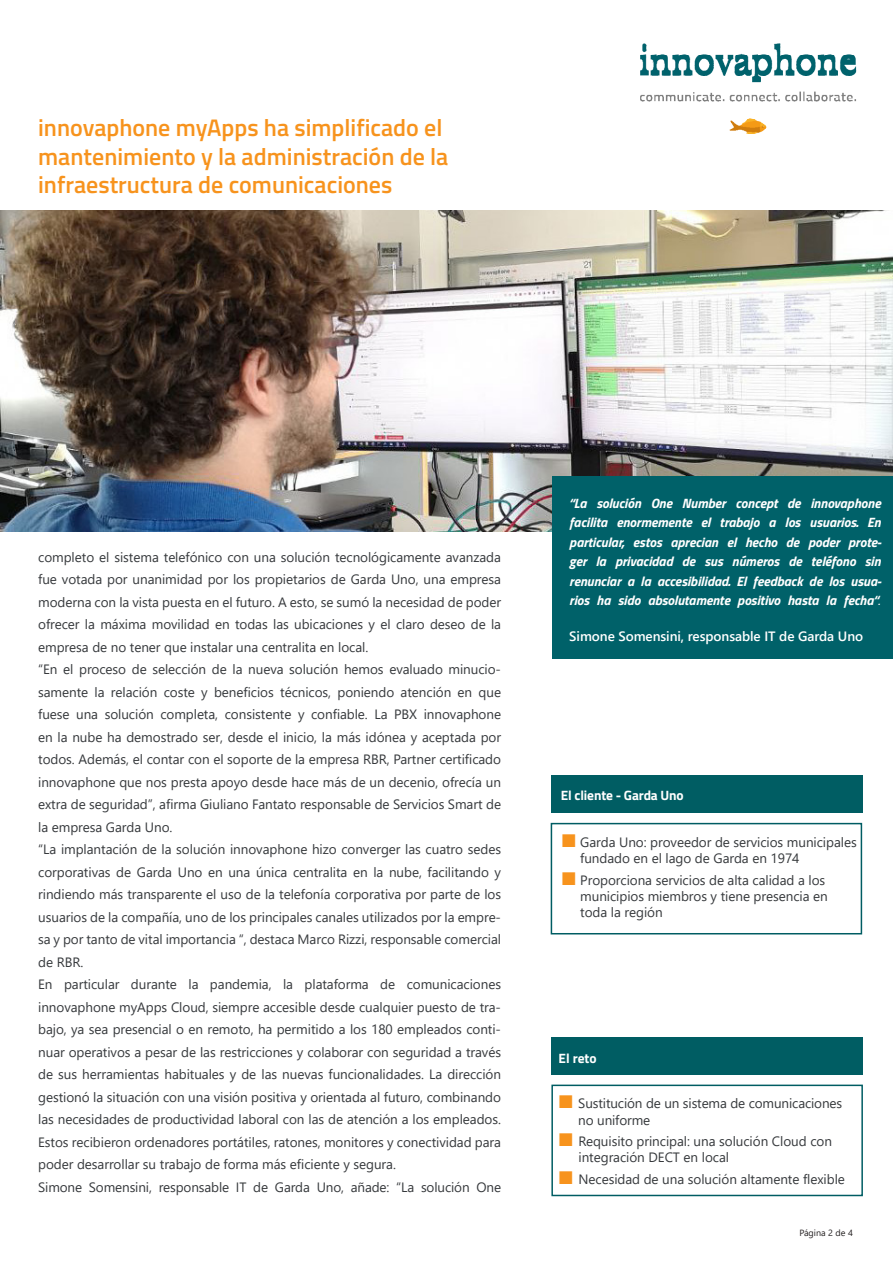
<style>
.page{position:relative;width:893px;height:1263px;background:#fff}
.page>*{position:absolute;margin:0;border:0;box-sizing:border-box;transform-origin:0 0}
.Seitenüberschrift{font:600 24px "Titillium Web";color:#f7931d}
.t1{font:13.5px/22.5px "Segoe UI";letter-spacing:-.005em;color:#36393c}
.Fließtext{font:italic 700 13.5px/19.5px "Titillium Web";letter-spacing:-.005em;color:#fff;text-align:justify}
.Fließtext-2{font:600 13.5px "Segoe UI";letter-spacing:-.005em;color:#fff}
.t2{font:700 13.5px "Titillium Web";letter-spacing:-.01em;color:#fff}
.t3{font:9px "Segoe UI";color:#231f20}
.s1{font-family:"Arial";font-size:9px}
.s2{font-size:18px;color:#f7931d}
</style>
<div class="page">
<div style="left:551px;top:775px;width:311px;height:38px;background:#005d63"></div>
<div style="left:551px;top:823px;width:311px;height:111px;border:2px solid #005d63"></div>
<div style="left:551px;top:1037px;width:312px;height:38px;background:#005d63"></div>
<div style="left:551px;top:1084px;width:312px;height:112px;border:2px solid #005d63"></div>
<img style="left:0;top:210px;width:893px;height:321px">
<img style="left:640px;top:43px;width:217px;height:90px">
<div style="left:553px;top:476px;width:340px;height:183px;background:#006169"></div>
<p class="Seitenüberschrift" style="left:38px;top:109px;width:406px">innovaphone myApps ha simplificado el</p>
<p class="Seitenüberschrift" style="left:38px;top:138px;width:412px">mantenimiento y la administración de la</p>
<p class="Seitenüberschrift" style="left:38px;top:167px;width:356px">infraestructura de comunicaciones</p>
<p class="t1" style="left:38px;top:544px;width:464px;text-align:justify">completo el sistema telefónico con una solución tecnológicamente avanzada fue votada por unanimidad por los propietarios de Garda Uno, una empresa moderna con la vista puesta en el futuro. A esto, se sumó la necesidad de poder ofrecer la máxima movilidad en todas las ubicaciones y el claro deseo de la empresa de no tener que instalar una centralita en local.</p>
<p class="t1" style="left:38px;top:657px;width:464px;text-align:justify">“En el proceso de selección de la nueva solución hemos evaluado minucio&shy;samente la relación coste y beneficios técnicos, poniendo atención en que fuese una solución completa, consistente y confiable. La PBX innovaphone en la nube ha demostrado ser, desde el inicio, la más idónea y aceptada por todos. Además, el contar con el soporte de la empresa RBR, Partner certificado innovaphone que nos presta apoyo desde hace más de un decenio, ofrecía un extra de seguridad”, afirma Giuliano Fantato responsable de Servicios Smart de la empresa Garda Uno.</p>
<p class="t1" style="left:38px;top:837px;width:464px;text-align:justify">“La implantación de la solución innovaphone hizo converger las cuatro sedes corporativas de Garda Uno en una única centralita en la nube, facilitando y rindiendo más transparente el uso de la telefonía corporativa por parte de los usuarios de la compañía, uno de los principales canales utilizados por la empre&shy;sa y por tanto de vital importancia “, destaca Marco Rizzi, responsable comercial de RBR.</p>
<p class="t1" style="left:38px;top:972px;width:464px;text-align:justify">En particular durante la pandemia, la plataforma de comunicaciones innovaphone myApps Cloud, siempre accesible desde cualquier puesto de tra&shy;bajo, ya sea presencial o en remoto, ha permitido a los 180 empleados conti&shy;nuar operativos a pesar de las restricciones y colaborar con seguridad a través de sus herramientas habituales y de las nuevas funcionalidades. La dirección gestionó la situación con una visión positiva y orientada al futuro, combinando las necesidades de productividad laboral con las de atención a los empleados.<br>Estos recibieron ordenadores portátiles, ratones, monitores y conectividad para poder desarrollar su trabajo de forma más eficiente y segura.</p>
<p class="t1" style="left:38px;top:1174px;width:464px">Simone Somensini, responsable IT de Garda Uno, añade: “La solución One</p>
<p class="Fließtext" style="left:569px;top:492px;width:314px">“La solución One Number concept de innovaphone facilita enormemente el trabajo a los usuarios. En particular, estos aprecian el hecho de poder prote&shy;ger la privacidad de sus números de teléfono sin renunciar a la accesibilidad. El feedback de los usua&shy;rios ha sido absolutamente positivo hasta la fecha“<span class="s1">.</span></p>
<p class="Fließtext-2" style="left:569px;top:623px;width:295px">Simone Somensini, responsable IT de Garda Uno</p>
<p class="t2" style="left:561px;top:785px;width:124px">El cliente - Garda Uno</p>
<p class="t1" style="left:580px;top:833px;width:278px;line-height:16.2px;text-indent:-19px"><span class="s2">■</span> Garda Uno: proveedor de servicios municipales fundado en el lago de Garda en 1974</p>
<p class="t1" style="left:580px;top:871px;width:249px;line-height:16.2px;text-indent:-19px"><span class="s2">■</span> Proporciona servicios de alta calidad a los municipios miembros y tiene presencia en toda la región</p>
<p class="t2" style="left:559px;top:1048px;width:40px">El reto</p>
<p class="t1" style="left:578px;top:1094px;width:265px;line-height:16.2px;text-indent:-20px"><span class="s2">■</span> Sustitución de un sistema de comunicaciones no uniforme</p>
<p class="t1" style="left:578px;top:1132px;width:255px;line-height:16.2px;text-indent:-20px"><span class="s2">■</span> Requisito principal: una solución Cloud con integración DECT en local</p>
<p class="t1" style="left:558px;top:1167px;width:288px"><span class="s2">■</span> Necesidad de una solución altamente flexible</p>
<p class="t3" style="left:799px;top:1224px;width:55px">Página 2 de 4</p>
</div>
